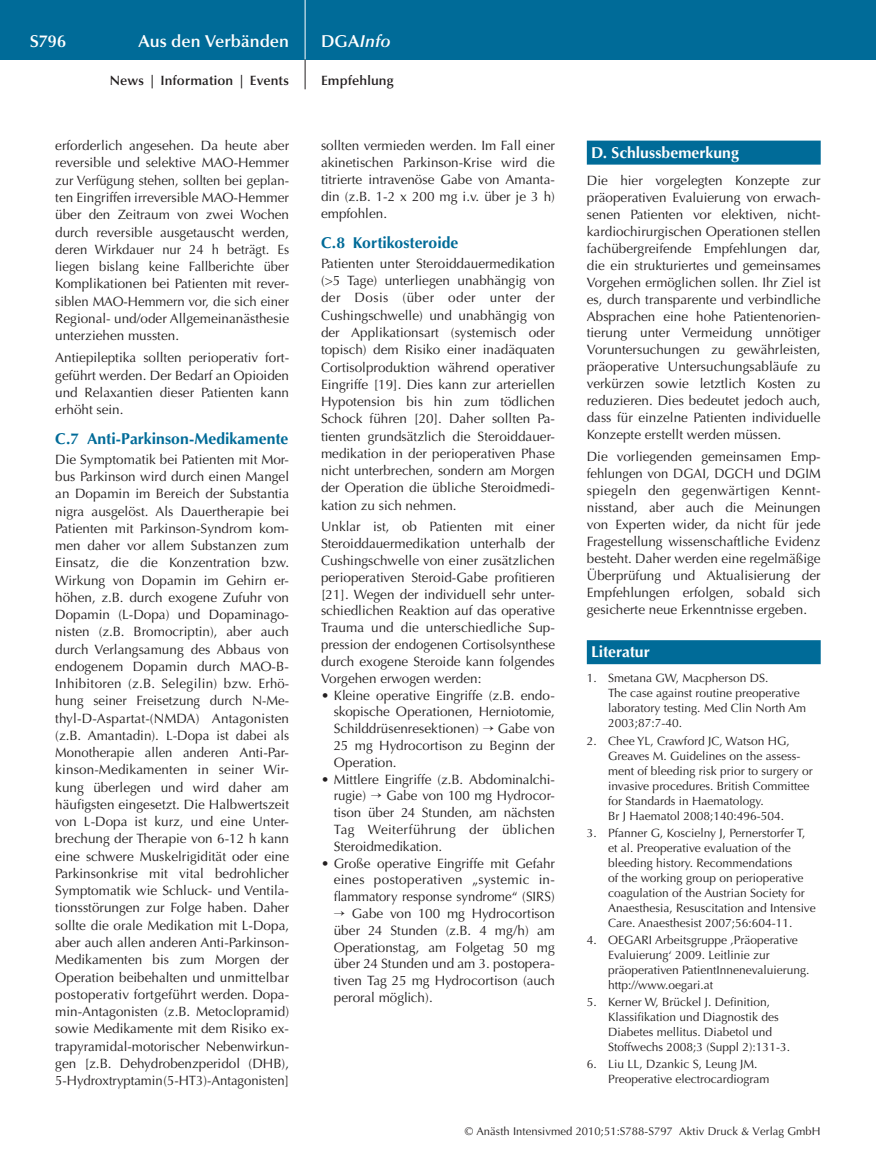
<style>
.page{position:relative;width:876px;height:1174px;background:#fff}
.page>*{position:absolute;margin:0;border:0;box-sizing:border-box;transform-origin:0 0}
.t1{font:600 17.25px "Optima";color:#fff}
.t2{font:italic 600 17.25px "Optima";color:#fff}
.t3{font:700 15.75px "Optima";color:#006b98}
.t4{font:700 15.75px "Optima";color:#fff}
.t5{font:13.5px/17.2px "Optima";color:#231f20;text-align:justify}
.t6{font:600 13.5px "Optima";letter-spacing:.01em;color:#231f20}
.t7{font:12px/15px "Optima";color:#231f20}
.t8{font:11.25px "Optima";letter-spacing:.005em;color:#231f20}
.s1{font-style:normal}
</style>
<div class="page">
<div style="left:0;top:0;width:876px;height:60px;background:#006b98"></div>
<hr style="left:305px;top:0;width:1px;height:60px;background:#fff">
<svg style="left:305px;top:60px;width:1px;height:29px"></svg>
<div style="left:587px;top:141px;width:234px;height:24px;background:#006b98"></div>
<div style="left:587px;top:640px;width:234px;height:24px;background:#006b98"></div>
<p class="t1" style="left:30px;top:31px;width:38px">S796</p>
<p class="t1" style="left:138px;top:31px;width:152px">Aus den Verbänden</p>
<p class="t2" style="left:321px;top:31px;width:71px"><span class="s1">DGA</span>Info</p>
<p class="t6" style="left:110px;top:73px;width:181px">News | Information | Events</p>
<p class="t6" style="left:321px;top:73px;width:74px">Empfehlung</p>
<p class="t5" style="left:55px;top:137px;width:235px">erforderlich angesehen. Da heute aber reversible und selektive MAO-Hemmer zur Verfügung stehen, sollten bei geplan&shy;ten Eingriffen irreversible MAO-Hemmer über den Zeitraum von zwei Wochen durch reversible ausgetauscht werden, deren Wirkdauer nur 24 h beträgt. Es liegen bislang keine Fallberichte über Komplikationen bei Patienten mit rever&shy;siblen MAO-Hemmern vor, die sich einer Regional- und/oder Allgemeinanästhesie unterziehen mussten.</p>
<p class="t5" style="left:55px;top:349px;width:235px">Antiepileptika sollten perioperativ fort&shy;geführt werden. Der Bedarf an Opioiden und Relaxantien dieser Patienten kann erhöht sein.</p>
<p class="t3" style="left:55px;top:429px;width:235px">C.7 Anti-Parkinson-Medikamente</p>
<p class="t5" style="left:55px;top:451px;width:235px;text-align:left">Die Symptomatik bei Patienten mit Mor&shy;bus Parkinson wird durch einen Mangel an Dopamin im Bereich der Substantia nigra ausgelöst. Als Dauertherapie bei Patienten mit Parkinson-Syndrom kom‑ men daher vor allem Substanzen zum Einsatz, die die Konzentration bzw.<br>Wirkung von Dopamin im Gehirn er‑ höhen, z.B. durch exogene Zufuhr von Dopamin (L-Dopa) und Dopaminago&shy;nisten (z.B. Bromocriptin), aber auch durch Verlangsamung des Abbaus von endogenem Dopamin durch MAO-B-Inhibitoren (z.B. Selegilin) bzw. Erhö&shy;hung seiner Freisetzung durch N-Me-‑ thyl-D-Aspartat-(NMDA) Antagonisten (z.B. Amantadin). L-Dopa ist dabei als Monotherapie allen anderen Anti-Par-‑ kinson-Medikamenten in seiner Wir&shy;kung überlegen und wird daher am häufigsten eingesetzt. Die Halbwertszeit von L-Dopa ist kurz, und eine Unter&shy;brechung der Therapie von 6-12 h kann eine schwere Muskelrigidität oder eine Parkinsonkrise mit vital bedrohlicher Symptomatik wie Schluck- und Ventila&shy;tionsstörungen zur Folge haben. Daher sollte die orale Medikation mit L-Dopa, aber auch allen anderen Anti-Parkinson-Medikamenten bis zum Morgen der Operation beibehalten und unmittelbar postoperativ fortgeführt werden. Dopa&shy;min-Antagonisten (z.B. Metoclopramid) sowie Medikamente mit dem Risiko ex-‑ trapyramidal-motorischer Nebenwirkun-‑ gen [z.B. Dehydrobenzperidol (DHB), 5-Hydroxtryptamin (5-HT3)-Antagonisten]</p>
<p class="t5" style="left:321px;top:137px;width:235px">sollten vermieden werden. Im Fall einer akinetischen Parkinson-Krise wird die titrierte intravenöse Gabe von Amanta&shy;din (z.B. 1-2 x 200 mg i.v. über je 3 h) empfohlen.</p>
<p class="t3" style="left:321px;top:233px;width:139px">C.8 Kortikosteroide</p>
<p class="t5" style="left:321px;top:255px;width:235px">Patienten unter Steroiddauermedikation (&gt;5 Tage) unterliegen unabhängig von der Dosis (über oder unter der Cushingschwelle) und unabhängig von der Applikationsart (systemisch oder topisch) dem Risiko einer inadäquaten Cortisolproduktion während operativer Eingriffe [19]. Dies kann zur arteriellen Hypotension bis hin zum tödlichen Schock führen [20]. Daher sollten Pa‑ tienten grundsätzlich die Steroiddauer&shy;medikation in der perioperativen Phase nicht unterbrechen, sondern am Morgen der Operation die übliche Steroidmedi&shy;kation zu sich nehmen.</p>
<p class="t5" style="left:321px;top:518px;width:235px;line-height:16.8px">Unklar ist, ob Patienten mit einer Steroiddauermedikation unterhalb der Cushingschwelle von einer zusätzlichen perioperativen Steroid-Gabe profitieren [21]. Wegen der individuell sehr unter&shy;schiedlichen Reaktion auf das operative Trauma und die unterschiedliche Sup&shy;pression der endogenen Cortisolsynthese durch exogene Steroide kann folgendes Vorgehen erwogen werden:</p>
<p class="t5" style="left:334px;top:686px;width:223px;line-height:16.8px;text-indent:-13px">• Kleine operative Eingriffe (z.B. endo‑ skopische Operationen, Herniotomie, Schilddrüsenresektionen) → Gabe von 25 mg Hydrocortison zu Beginn der Operation.</p>
<p class="t5" style="left:334px;top:770px;width:223px;line-height:16.8px;text-indent:-13px">• Mittlere Eingriffe (z.B. Abdominalchi‑ rugie) → Gabe von 100 mg Hydrocor&shy;tison über 24 Stunden, am nächsten Tag Weiterführung der üblichen Steroidmedikation.</p>
<p class="t5" style="left:334px;top:854px;width:223px;line-height:16.8px;text-indent:-13px">• Große operative Eingriffe mit Gefahr eines postoperativen „systemic in‑ flammatory response syndrome“ (SIRS)</p>
<p class="t5" style="left:334px;top:905px;width:223px;line-height:16.8px">→ Gabe von 100 mg Hydrocortison über 24 Stunden (z.B. 4 mg/h) am Operationstag, am Folgetag 50 mg über 24 Stunden und am 3. postopera&shy;tiven Tag 25 mg Hydrocortison (auch peroral möglich).</p>
<p class="t4" style="left:591px;top:143px;width:149px">D. Schlussbemerkung</p>
<p class="t5" style="left:587px;top:172px;width:235px">Die hier vorgelegten Konzepte zur präoperativen Evaluierung von erwach&shy;senen Patienten vor elektiven, nicht&shy;kardiochirurgischen Operationen stellen fachübergreifende Empfehlungen dar, die ein strukturiertes und gemeinsames Vorgehen ermöglichen sollen. Ihr Ziel ist es, durch transparente und verbindliche Absprachen eine hohe Patientenorien‑ tierung unter Vermeidung unnötiger Voruntersuchungen zu gewährleisten, präoperative Untersuchungsabläufe zu verkürzen sowie letztlich Kosten zu reduzieren. Dies bedeutet jedoch auch, dass für einzelne Patienten individuelle Konzepte erstellt werden müssen.</p>
<p class="t5" style="left:587px;top:448px;width:235px">Die vorliegenden gemeinsamen Emp‑ fehlungen von DGAI, DGCH und DGIM spiegeln den gegenwärtigen Kennt&shy;nisstand, aber auch die Meinungen von Experten wider, da nicht für jede Fragestellung wissenschaftliche Evidenz besteht. Daher werden eine regelmäßige Überprüfung und Aktualisierung der Empfehlungen erfolgen, sobald sich gesicherte neue Erkenntnisse ergeben.</p>
<p class="t4" style="left:591px;top:643px;width:60px">Literatur</p>
<p class="t7" style="left:608px;top:671px;width:200px;text-indent:-21px">1. Smetana GW, Macpherson DS.<br>The case against routine preoperative laboratory testing. Med Clin North Am<br>2003;87:7-40.</p>
<p class="t7" style="left:608px;top:733px;width:206px;text-indent:-21px">2. Chee YL, Crawford JC, Watson HG, Greaves M. Guidelines on the assess&shy;ment of bleeding risk prior to surgery or invasive procedures. British Committee for Standards in Haematology.<br>Br J Haematol 2008;140:496-504.</p>
<p class="t7" style="left:608px;top:825px;width:209px;text-indent:-21px">3. Pfanner G, Koscielny J, Pernerstorfer T, et al. Preoperative evaluation of the bleeding history. Recommendations<br>of the working group on perioperative coagulation of the Austrian Society for Anaesthesia, Resuscitation and Intensive Care. Anaesthesist 2007;56:604-11.</p>
<p class="t7" style="left:608px;top:932px;width:203px;text-indent:-21px">4. OEGARI Arbeitsgruppe ‚Präoperative Evaluierung‘ 2009. Leitlinie zur präoperativen PatientInnenevaluierung. http://www.oegari.at</p>
<p class="t7" style="left:608px;top:994px;width:183px;text-indent:-21px">5. Kerner W, Brückel J. Definition, Klassifikation und Diagnostik des Diabetes mellitus. Diabetol und Stoffwechs 2008;3 (Suppl 2):131-3.</p>
<p class="t7" style="left:608px;top:1056px;width:163px;text-indent:-21px">6. Liu LL, Dzankic S, Leung JM.<br>Preoperative electrocardiogram</p>
<p class="t8" style="left:465px;top:1125px;width:357px">© Anästh Intensivmed 2010;51:S788-S797 Aktiv Druck &amp; Verlag GmbH</p>
</div>
